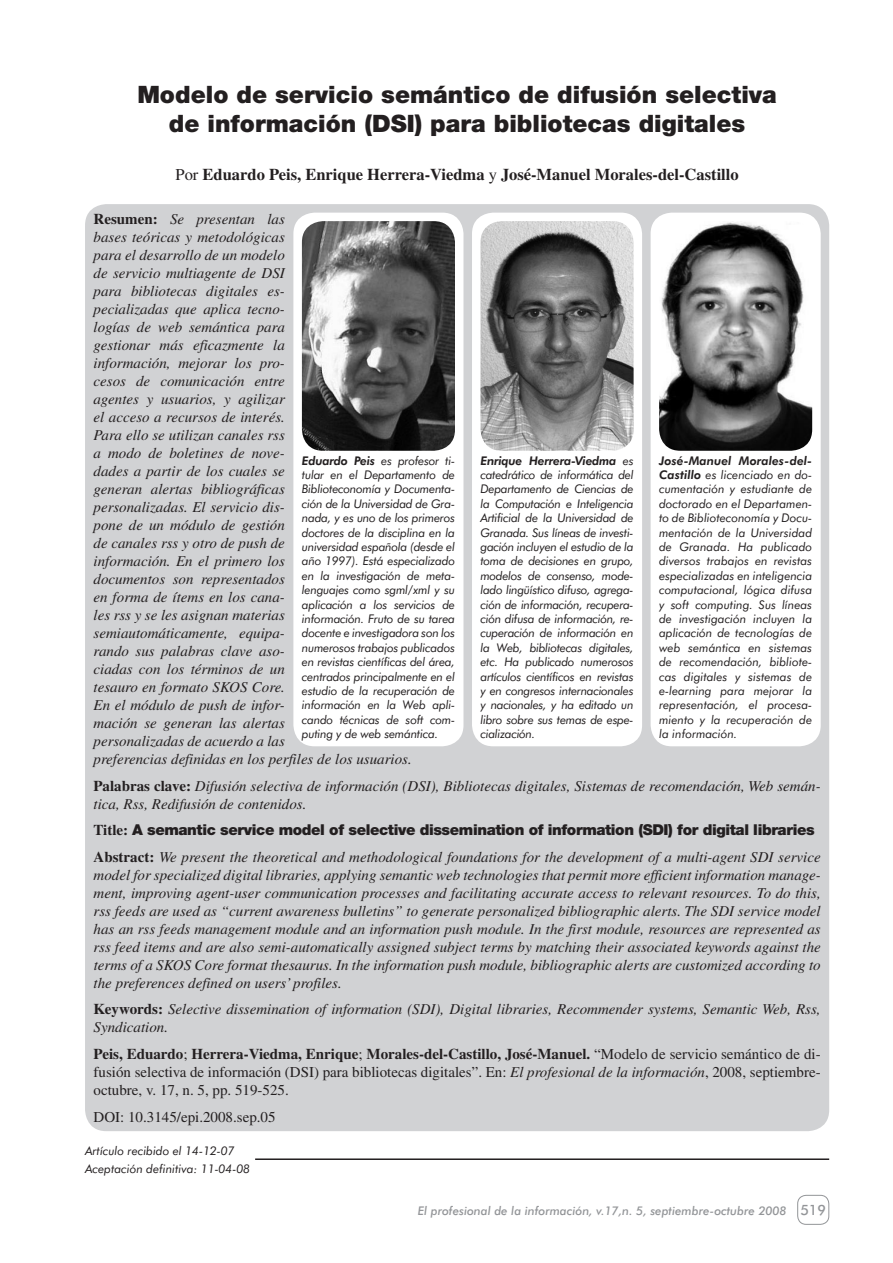
<style>
.page{position:relative;width:893px;height:1263px;background:#fff}
.page>*{position:absolute;margin:0;border:0;box-sizing:border-box;transform-origin:0 0}
.t1{font:900 24px/28.8px "Helvetica Neue";color:#231f20;text-align:center}
.t2{font:700 16.5px "Times";color:#231f20}
.t3{font:italic 15px/18px "Times";color:#231f20}
.t4{font:15px/18px "Times";color:#231f20;text-align:justify}
.t5{font:900 15px "Helvetica Neue";letter-spacing:-.025em;color:#231f20}
.t6{font:500 14.25px "Futura BT";color:#939598}
.t7{font:italic 12px/14.4px "Futura BT";letter-spacing:-.02em;color:#231f20;text-align:justify}
.t8{font:italic 500 12px "Futura BT";color:#939598}
.t9{font:italic 12px/17.7px "Futura BT";color:#231f20}
.s1{font-weight:400}
.s2{font-weight:700;font-style:normal}
.s3{font-family:"Times";font-weight:700}
.s4{font-weight:700}
.s5{font-style:italic}
.s6{font-weight:800}
</style>
<div class="page">
<div style="left:797px;top:1195px;width:32px;height:30px;border:1px solid #939598;border-radius:9px"></div>
<div style="left:85px;top:204px;width:744px;height:927px;background:#d1d2d4;border-radius:21px"></div>
<div style="left:651px;top:213px;width:170px;height:533px;background:#fff;border-radius:21px"></div>
<img style="left:659px;top:221px;width:153px;height:230px;border-radius:21px">
<div style="left:472px;top:213px;width:170px;height:533px;background:#fff;border-radius:21px"></div>
<img style="left:480px;top:221px;width:154px;height:230px;border-radius:21px">
<div style="left:293px;top:213px;width:170px;height:533px;background:#fff;border-radius:21px"></div>
<img style="left:302px;top:221px;width:153px;height:230px;border-radius:21px">
<hr style="left:255px;top:1158px;width:574px;height:2px;background:#231f20">
<h1 class="t1" style="left:137px;top:80px;width:641px">Modelo de servicio semántico de difusión selectiva de información (DSI) para bibliotecas digitales</h1>
<p class="t2" style="left:176px;top:165px;width:565px"><span class="s1">Por</span> Eduardo Peis, Enrique Herrera-Viedma <span class="s1">y</span> José-Manuel Morales-del-Castillo</p>
<p class="t3" style="left:94px;top:210px;width:320px"><span class="s2">Resumen:</span> Se presentan las<br>bases teóricas y metodológicas<br>para el desarrollo de un modelo<br>de servicio multiagente de DSI<br>para bibliotecas digitales es-<br>pecializadas que aplica tecno-<br>logías de web semántica para<br>gestionar más eficazmente la<br>información, mejorar los pro-<br>cesos de comunicación entre<br>agentes y usuarios, y agilizar<br>el acceso a recursos de interés.<br>Para ello se utilizan canales rss<br>a modo de boletines de nove-<br>dades a partir de los cuales se<br>generan alertas bibliográficas<br>personalizadas. El servicio dis-<br>pone de un módulo de gestión<br>de canales rss y otro de push de<br>información. En el primero los<br>documentos son representados<br>en forma de ítems en los cana-<br>les rss y se les asignan materias semiautomáticamente, equipa-<br>rando sus palabras clave aso-<br>ciadas con los términos de un<br>tesauro en formato SKOS Core.<br>En el módulo de push de infor-<br>mación se generan las alertas<br>personalizadas de acuerdo a las<br>preferencias definidas en los perfiles de los usuarios.</p>
<p class="t3" style="left:94px;top:777px;width:729px"><span class="s2">Palabras clave:</span> Difusión selectiva de información (DSI), Bibliotecas digitales, Sistemas de recomendación, Web semán&shy;tica, Rss, Redifusión de contenidos.</p>
<p class="t5" style="left:94px;top:821px;width:723px"><span class="s3">Title:</span> A semantic service model of selective dissemination of information (SDI) for digital libraries</p>
<p class="t3" style="left:94px;top:848px;width:729px;text-align:justify"><span class="s2">Abstract:</span> We present the theoretical and methodological foundations for the development of a multi-agent SDI service model for specialized digital libraries, applying semantic web technologies that permit more efficient information manage&shy;ment, improving agent-user communication processes and facilitating accurate access to relevant resources. To do this, rss feeds are used as “current awareness bulletins” to generate personalized bibliographic alerts. The SDI service model has an rss feeds management module and an information push module. In the first module, resources are represented as rss feed items and are also semi-automatically assigned subject terms by matching their associated keywords against the terms of a SKOS Core format thesaurus. In the information push module, bibliographic alerts are customized according to the preferences defined on users’ profiles.</p>
<p class="t3" style="left:94px;top:1000px;width:729px"><span class="s2">Keywords:</span> Selective dissemination of information (SDI), Digital libraries, Recommender systems, Semantic Web, Rss,<br>Syndication.</p>
<p class="t4" style="left:94px;top:1045px;width:729px"><span class="s4">Peis, Eduardo</span>; <span class="s4">Herrera-Viedma, Enrique</span>; <span class="s4">Morales-del-Castillo, José-Manuel.</span> “Modelo de servicio semántico de di&shy;fusión selectiva de información (DSI) para bibliotecas digitales”. En: <span class="s5">El profesional de la información</span>, 2008, septiembre&shy;octubre, v. 17, n. 5, pp. 519-525.</p>
<p class="t4" style="left:94px;top:1107px;width:184px">DOI: 10.3145/epi.2008.sep.05</p>
<p class="t7" style="left:302px;top:453px;width:155px"><span class="s6">Eduardo Peis</span> es profesor ti&shy;tular en el Departamento de Biblioteconomía y Documenta&shy;ción de la Universidad de Gra&shy;nada, y es uno de los primeros doctores de la disciplina en la universidad española (desde el año 1997). Está especializado en la investigación de meta&shy;lenguajes como sgml/xml y su aplicación a los servicios de información. Fruto de su tarea docente e investigadora son los numerosos trabajos publicados en revistas científicas del área, centrados principalmente en el estudio de la recuperación de información en la Web apli&shy;cando técnicas de soft com&shy;puting y de web semántica.</p>
<p class="t7" style="left:480px;top:453px;width:155px"><span class="s6">Enrique Herrera-Viedma</span> es catedrático de informática del Departamento de Ciencias de la Computación e Inteligencia Artificial de la Universidad de Granada. Sus líneas de investi&shy;gación incluyen el estudio de la toma de decisiones en grupo, modelos de consenso, mode&shy;lado lingüístico difuso, agrega&shy;ción de información, recupera&shy;ción difusa de información, re&shy;cuperación de información en la Web, bibliotecas digitales, etc. Ha publicado numerosos artículos científicos en revistas y en congresos internacionales y nacionales, y ha editado un libro sobre sus temas de espe&shy;cialización.</p>
<p class="t7" style="left:659px;top:453px;width:155px"><span class="s6">José-Manuel Morales-del-Castillo</span> es licenciado en do&shy;cumentación y estudiante de doctorado en el Departamen&shy;to de Biblioteconomía y Docu&shy;mentación de la Universidad de Granada. Ha publicado diversos trabajos en revistas especializadas en inteligencia computacional, lógica difusa y soft computing. Sus líneas de investigación incluyen la aplicación de tecnologías de web semántica en sistemas de recomendación, bibliote&shy;cas digitales y sistemas de e-learning para mejorar la representación, el procesa&shy;miento y la recuperación de la información.</p>
<p class="t9" style="left:85px;top:1142px;width:167px">Artículo recibido el 14-12-07<br>Aceptación definitiva: 11-04-08</p>
<p class="t8" style="left:418px;top:1203px;width:370px">El profesional de la información, v.17,n. 5, septiembre-octubre 2008</p>
<p class="t6" style="left:800px;top:1201px;width:27px">519</p>
</div>
